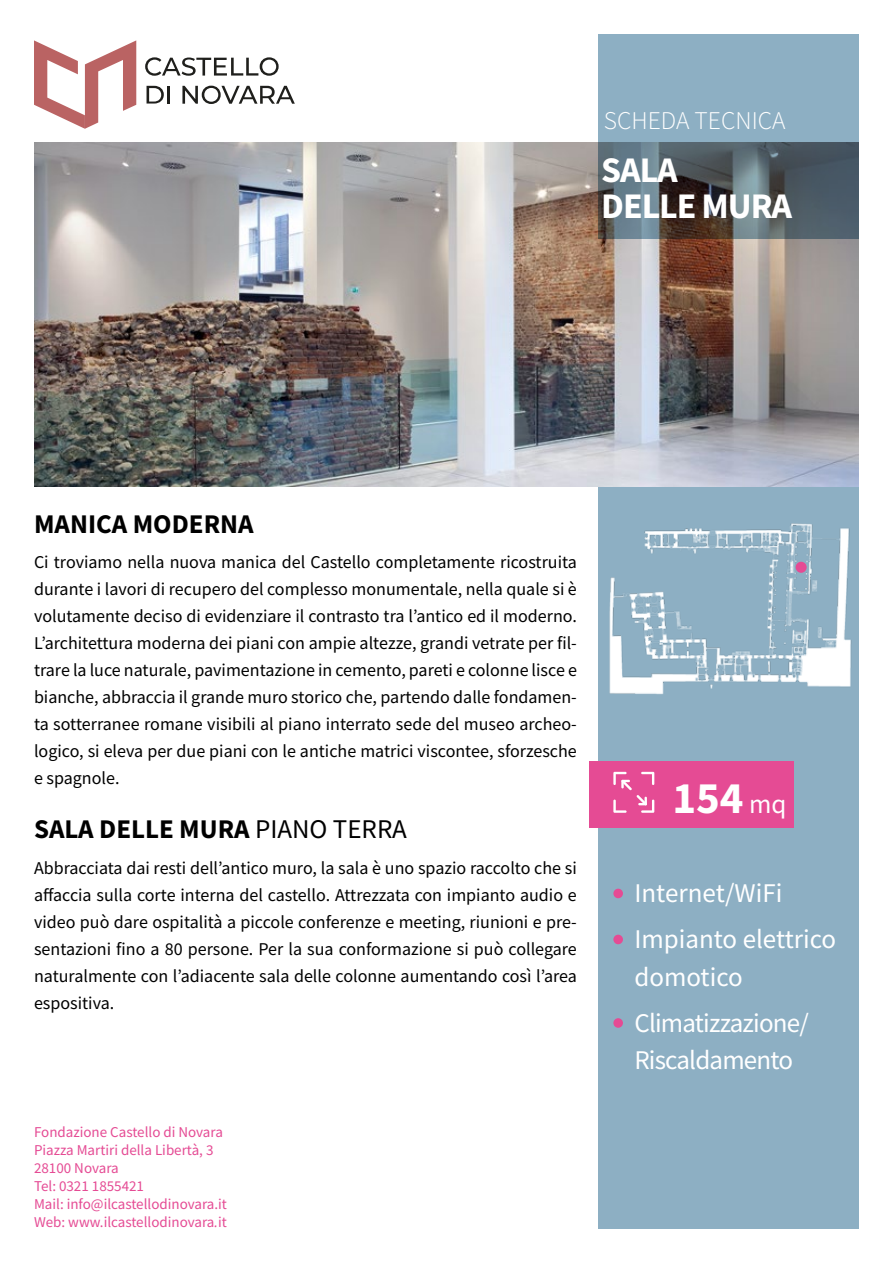
<style>
.page{position:relative;width:893px;height:1263px;background:#fff}
.page>*{position:absolute;margin:0;border:0;box-sizing:border-box;transform-origin:0 0}
.t1{font:700 45px "Source Sans Pro";color:#fff}
.t2{font:700 36px/36px "Source Sans Pro";letter-spacing:-.03em;color:#fff}
.t3{font:27px/46px "Source Sans Pro";letter-spacing:-.02em;color:#fff}
.t4{font:700 27px "Source Sans Pro";color:#000}
.t5{font:27px/46px "Source Sans Pro";color:#fff}
.t6{font:300 25.5px "Source Sans Pro";color:#fff}
.t7{font:18px/27px "Source Sans Pro";color:#000;text-align:justify}
.t8{font:15px/18px "Source Sans Pro";color:#e54b94}
.s1{font-weight:400}
.s2{font-style:italic}
.s3{font-weight:400;font-size:27px}
</style>
<div class="page">
<div style="left:598px;top:487px;width:261px;height:742px;background:#8dafc3"></div>
<div style="left:588px;top:762px;width:205px;height:66px;background:#e54b94"></div>
<img style="left:34px;top:142px;width:825px;height:345px">
<svg style="left:34px;top:40px;width:102px;height:89px"></svg>
<svg style="left:145px;top:57px;width:134px;height:19px"></svg>
<svg style="left:147px;top:86px;width:23px;height:18px"></svg>
<svg style="left:182px;top:86px;width:113px;height:18px"></svg>
<svg style="left:598px;top:34px;width:261px;height:204px;background:#718896"></svg>
<svg style="left:613px;top:772px;width:41px;height:41px"></svg>
<div style="left:613px;top:889px;width:10px;height:9px;background:#e54b94;border-radius:50%"></div>
<div style="left:613px;top:935px;width:10px;height:9px;background:#e54b94;border-radius:50%"></div>
<div style="left:613px;top:1018px;width:10px;height:10px;background:#e54b94;border-radius:50%"></div>
<img style="left:609px;top:523px;width:243px;height:172px">
<div style="left:796px;top:562px;width:11px;height:11px;background:#e54b94;border-radius:50%"></div>
<h3 class="t6" style="left:604px;top:105px;width:183px">SCHEDA TECNICA</h3>
<h2 class="t2" style="left:601px;top:152px;width:192px">SALA<br>DELLE MURA</h2>
<h3 class="t4" style="left:34px;top:505px;width:221px">MANICA MODERNA</h3>
<p class="t7" style="left:34px;top:549px;width:544px">Ci troviamo nella nuova manica del Castello completamente ricostruita durante i lavori di recupero del complesso monumentale, nella quale si è volutamente deciso di evidenziare il contrasto tra l’antico ed il moderno.<br>L’architettura moderna dei piani con ampie altezze, grandi vetrate per fil&shy;trare la luce naturale, pavimentazione in cemento, pareti e colonne lisce e bianche, abbraccia il grande muro storico che, partendo dalle fondamen&shy;ta sotterranee romane visibili al piano interrato sede del museo archeo&shy;logico, si eleva per due piani con le antiche matrici viscontee, sforzesche e spagnole.</p>
<h3 class="t4" style="left:34px;top:811px;width:374px">SALA DELLE MURA <span class="s1">PIANO TERRA</span></h3>
<p class="t7" style="left:34px;top:854px;width:544px">Abbracciata dai resti dell’antico muro, la sala è uno spazio raccolto che si affaccia sulla corte interna del castello. Attrezzata con impianto audio e video può dare ospitalità a piccole conferenze e meeting, riunioni e pre&shy;sentazioni fino a 80 persone. Per la sua conformazione si può collegare naturalmente con l’adiacente sala delle colonne aumentando così l’area espositiva.</p>
<p class="t8" style="left:34px;top:1123px;width:194px">Fondazione Castello di Novara<br>Piazza Martiri della Libertà, 3<br>28100 Novara<br>Tel: 0321 1855421<br>Mail: info@ilcastellodinovara.it<br>Web: www.ilcastellodinovara<span class="s2">.</span>it</p>
<h1 class="t1" style="left:672px;top:767px;width:116px">154 <span class="s3">mq</span></h1>
<h3 class="t5" style="left:634px;top:870px;width:203px">Internet/WiFi<br>Impianto elettrico</h3>
<h3 class="t3" style="left:634px;top:953px;width:176px">domotico<br>Climatizzazione/</h3>
<h3 class="t3" style="left:634px;top:1037px;width:160px">Riscaldamento</h3>
</div>
